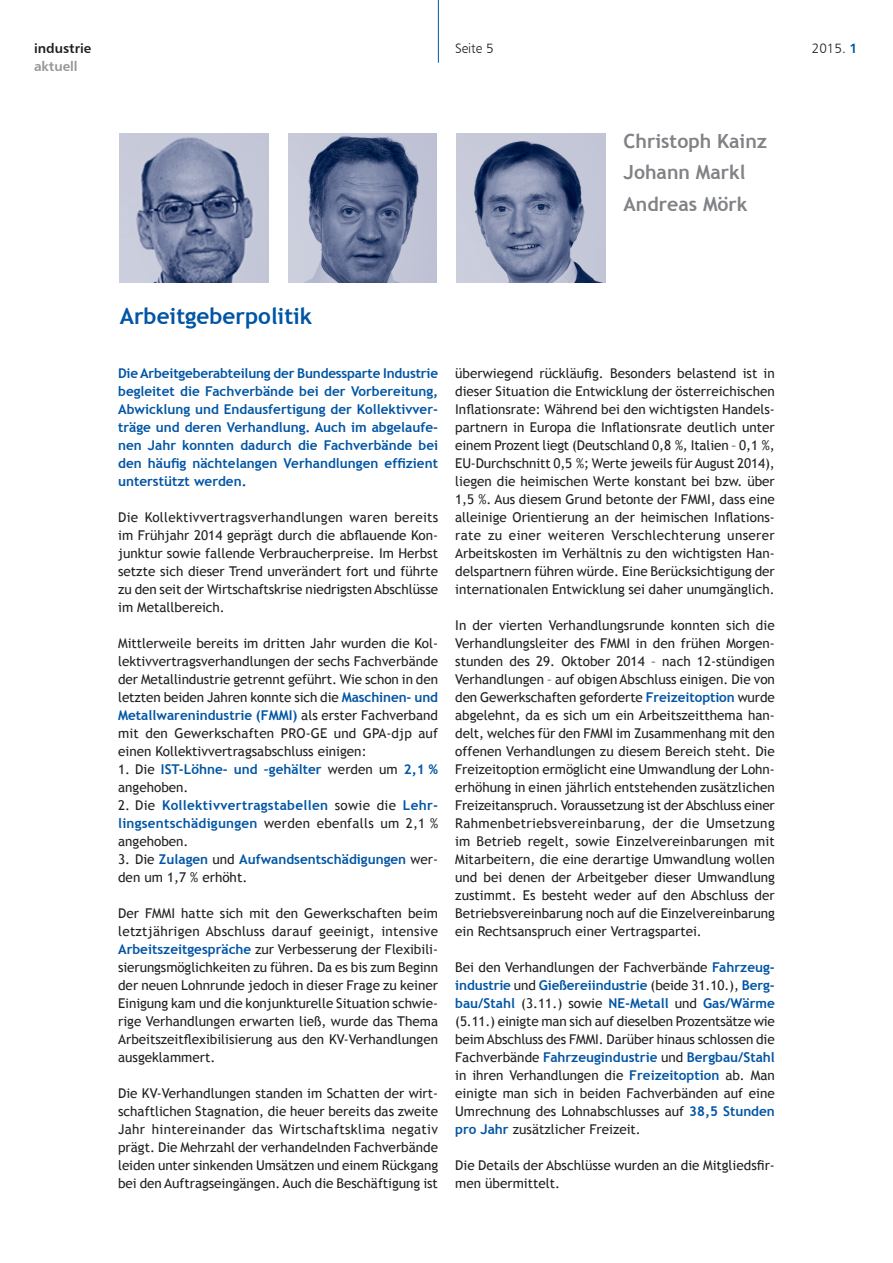
<style>
.page{position:relative;width:893px;height:1263px;background:#fff}
.page>*{position:absolute;margin:0;border:0;box-sizing:border-box;transform-origin:0 0}
.t1{font:700 22.5px "Trebuchet MS";color:#0155a5}
.t2{font:700 19.5px/31.5px "Trebuchet MS";color:#808285}
.t3{font:13.5px/18px "Trebuchet MS";color:#231f20;text-align:justify}
.t4{font:700 13.5px/18px "Trebuchet MS";color:#0155a5;text-align:justify}
.t5{font:13.5px "Humanist 777 BT Light B";color:#231f20}
.t6{font:13.5px "Humanist 777 BT Bold B";color:#231f20}
.t7{font:13.5px "Humanist 777 BT Bold B";color:#939598}
.s1{font-family:"Humanist 777 BT Bold B";color:#0155a5}
.s2{font-weight:700;color:#0155a5}
.s3{font-weight:400;color:#231f20}
</style>
<div class="page">
<hr style="left:438px;top:0;width:1px;height:63px;background:#0155a5">
<img style="left:120px;top:134px;width:149px;height:148px">
<img style="left:288px;top:134px;width:149px;height:148px">
<img style="left:456px;top:133px;width:149px;height:149px">
<p class="t6" style="left:34px;top:40px;width:59px">industrie</p>
<p class="t5" style="left:455px;top:40px;width:40px">Seite 5</p>
<p class="t5" style="left:812px;top:40px;width:47px">2015. <span class="s1">1</span></p>
<p class="t7" style="left:34px;top:58px;width:45px">aktuell</p>
<h2 class="t2" style="left:624px;top:125px;width:145px">Christoph Kainz<br>Johann Markl<br>Andreas Mörk</h2>
<h1 class="t1" style="left:120px;top:302px;width:194px">Arbeitgeberpolitik</h1>
<p class="t4" style="left:118px;top:364px;width:321px">Die Arbeitgeberabteilung der Bundessparte Industrie begleitet die Fachverbände bei der Vorbereitung, Abwicklung und Endausfertigung der Kollektivver&shy;träge und deren Verhandlung. Auch im abgelaufe&shy;nen Jahr konnten dadurch die Fachverbände bei den häufig nächtelangen Verhandlungen effizient unterstützt werden.</p>
<p class="t3" style="left:118px;top:508px;width:322px">Die Kollektivvertragsverhandlungen waren bereits im Frühjahr 2014 geprägt durch die abflauende Kon&shy;junktur sowie fallende Verbraucherpreise. Im Herbst setzte sich dieser Trend unverändert fort und führte zu den seit der Wirtschaftskrise niedrigsten Abschlüsse im Metallbereich.</p>
<p class="t3" style="left:118px;top:634px;width:322px">Mittlerweile bereits im dritten Jahr wurden die Kol&shy;lektivvertragsverhandlungen der sechs Fachverbände der Metallindustrie getrennt geführt. Wie schon in den letzten beiden Jahren konnte sich die <span class="s2">Maschinen- und Metallwarenindustrie (FMMI)</span> als erster Fachverband mit den Gewerkschaften PRO-GE und GPA-djp auf einen Kollektivvertragsabschluss einigen:</p>
<p class="t4" style="left:118px;top:760px;width:321px"><span class="s3">1. Die</span> IST-Löhne- und –gehälter <span class="s3">werden um</span> 2,1 % <span class="s3">angehoben.</span></p>
<p class="t4" style="left:118px;top:796px;width:321px"><span class="s3">2. Die</span> Kollektivvertragstabellen <span class="s3">sowie die</span> Lehr&shy;lingsentschädigungen <span class="s3">werden ebenfalls um 2,1 % angehoben.</span></p>
<p class="t4" style="left:118px;top:850px;width:321px"><span class="s3">3. Die</span> Zulagen <span class="s3">und</span> Aufwandsentschädigungen <span class="s3">wer&shy;den um 1,7 % erhöht.</span></p>
<p class="t3" style="left:118px;top:904px;width:321px">Der FMMI hatte sich mit den Gewerkschaften beim letztjährigen Abschluss darauf geeinigt, intensive <span class="s2">Arbeitszeitgespräche</span> zur Verbesserung der Flexibili&shy;sierungsmöglichkeiten zu führen. Da es bis zum Beginn der neuen Lohnrunde jedoch in dieser Frage zu keiner Einigung kam und die konjunkturelle Situation schwie&shy;rige Verhandlungen erwarten ließ, wurde das Thema Arbeitszeitflexibilisierung aus den KV-Verhandlungen ausgeklammert.</p>
<p class="t3" style="left:118px;top:1084px;width:321px">Die KV-Verhandlungen standen im Schatten der wirt&shy;schaftlichen Stagnation, die heuer bereits das zweite Jahr hintereinander das Wirtschaftsklima negativ prägt. Die Mehrzahl der verhandelnden Fachverbände leiden unter sinkenden Umsätzen und einem Rückgang bei den Auftragseingängen. Auch die Beschäftigung ist</p>
<p class="t3" style="left:455px;top:364px;width:321px">überwiegend rückläufig. Besonders belastend ist in dieser Situation die Entwicklung der österreichischen Inflationsrate: Während bei den wichtigsten Handels&shy;partnern in Europa die Inflationsrate deutlich unter einem Prozent liegt (Deutschland 0,8 %, Italien – 0,1 %, EU-Durchschnitt 0,5 %; Werte jeweils für August 2014), liegen die heimischen Werte konstant bei bzw. über 1,5 %. Aus diesem Grund betonte der FMMI, dass eine alleinige Orientierung an der heimischen Inflations&shy;rate zu einer weiteren Verschlechterung unserer Arbeitskosten im Verhältnis zu den wichtigsten Han&shy;delspartnern führen würde. Eine Berücksichtigung der internationalen Entwicklung sei daher unumgänglich.</p>
<p class="t3" style="left:455px;top:616px;width:321px">In der vierten Verhandlungsrunde konnten sich die Verhandlungsleiter des FMMI in den frühen Morgen&shy;stunden des 29. Oktober 2014 – nach 12-stündigen Verhandlungen – auf obigen Abschluss einigen. Die von den Gewerkschaften geforderte <span class="s2">Freizeitoption</span> wurde abgelehnt, da es sich um ein Arbeitszeitthema han&shy;delt, welches für den FMMI im Zusammenhang mit den offenen Verhandlungen zu diesem Bereich steht. Die Freizeitoption ermöglicht eine Umwandlung der Lohn&shy;erhöhung in einen jährlich entstehenden zusätzlichen Freizeitanspruch. Voraussetzung ist der Abschluss einer Rahmenbetriebsvereinbarung, der die Umsetzung im Betrieb regelt, sowie Einzelvereinbarungen mit Mitarbeitern, die eine derartige Umwandlung wollen und bei denen der Arbeitgeber dieser Umwandlung zustimmt. Es besteht weder auf den Abschluss der Betriebsvereinbarung noch auf die Einzelvereinbarung ein Rechtsanspruch einer Vertragspartei.</p>
<p class="t3" style="left:455px;top:958px;width:321px">Bei den Verhandlungen der Fachverbände <span class="s2">Fahrzeug&shy;industrie</span> und <span class="s2">Gießereiindustrie</span> (beide 31.10.), <span class="s2">Berg&shy;bau/Stahl</span> (3.11.) sowie <span class="s2">NE-Metall</span> und <span class="s2">Gas/Wärme </span>(5.11.) einigte man sich auf dieselben Prozentsätze wie beim Abschluss des FMMI. Darüber hinaus schlossen die Fachverbände <span class="s2">Fahrzeugindustrie</span> und <span class="s2">Bergbau/Stahl </span>in ihren Verhandlungen die <span class="s2">Freizeitoption</span> ab. Man einigte man sich in beiden Fachverbänden auf eine Umrechnung des Lohnabschlusses auf <span class="s2">38,5 Stunden pro Jahr</span> zusätzlicher Freizeit.</p>
<p class="t3" style="left:455px;top:1156px;width:321px">Die Details der Abschlüsse wurden an die Mitgliedsfir&shy;men übermittelt.</p>
</div>
